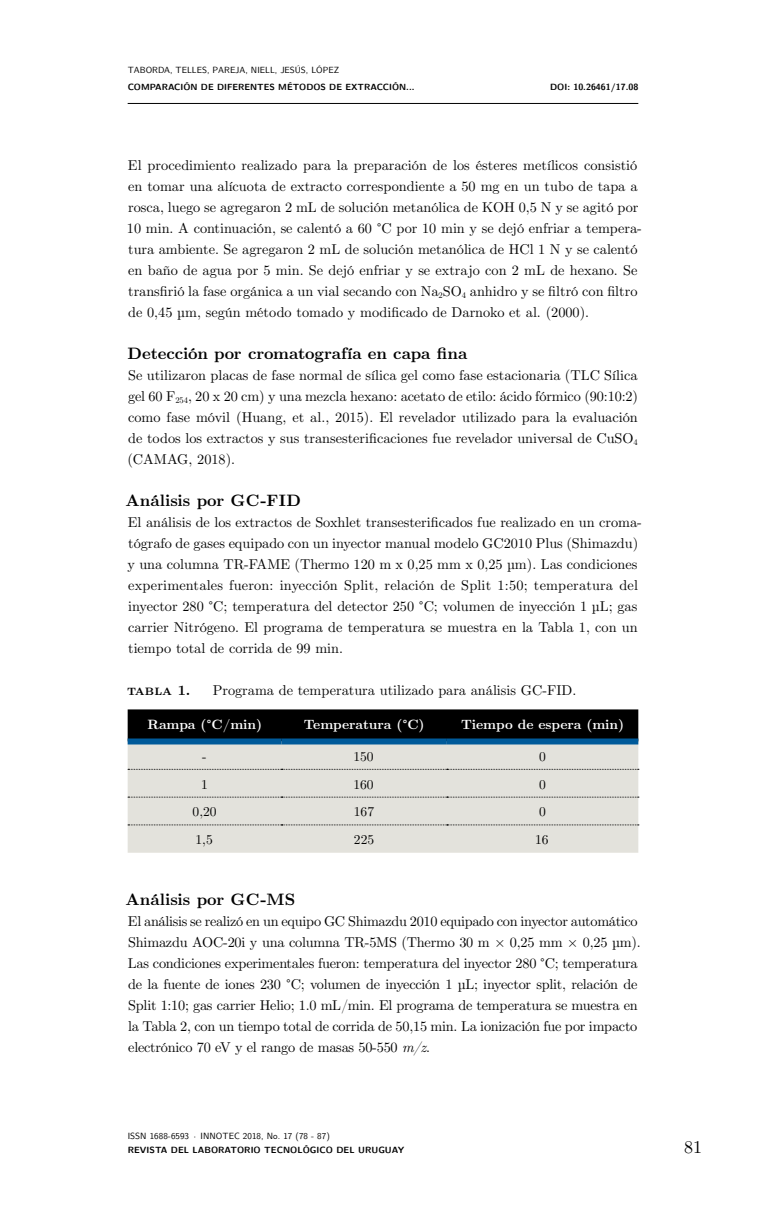
<style>
.page{position:relative;width:766px;height:1212px;background:#fff}
.page>*{position:absolute;margin:0;border:0;box-sizing:border-box;transform-origin:0 0}
.t1{font:18px "CMU Serif";color:#000}
._05_SUBTÍTULO_3{font:700 16.5px "CMU Serif";letter-spacing:.005em;color:#000}
._01_TEXTO_PRIMER{font:14.25px/21px "CMU Serif";color:#000}
._17_CUADRO_TÍTULO{font:14.25px "CMU Serif";color:#000}
._17_CUADRO_TÍTULO-2{font:700 14.25px "CMU Serif";color:#000}
._18_CUADRO_CABEZALES{font:700 13.5px "CMU Serif";letter-spacing:-.005em;color:#fff}
._18_CUADRO_TEXTO{font:13.5px "CMU Serif";color:#000}
.t2{font:700 9px "CMU Sans Serif";letter-spacing:.005em;color:#000}
.t3{font:9px "CMU Sans Serif";letter-spacing:.005em;color:#000}
.t4{font:8.85px "CMU Sans Serif Bold SC990";color:#000}
.t5{font:8.85px "CMU Sans Serif SC990";color:#000}
.s1{font-size:9px}
.s2{font-family:"CMU Sans Serif";font-weight:700;font-size:9px}
.s3{font-style:italic}
</style>
<div class="page">
<hr style="left:128px;top:103px;width:510px;height:1px;background:#000">
<div style="left:128px;top:709px;width:510px;height:29px;background:#000"></div>
<div style="left:128px;top:744px;width:510px;height:109px;background:#e3e2dc"></div>
<svg style="left:128px;top:769px;width:510px;height:1px"></svg>
<svg style="left:128px;top:797px;width:510px;height:1px"></svg>
<svg style="left:128px;top:824px;width:510px;height:1px"></svg>
<div style="left:128px;top:738px;width:153px;height:6px;background:#005a9a"></div>
<div style="left:281px;top:738px;width:165px;height:6px;background:#005a9a"></div>
<div style="left:446px;top:738px;width:192px;height:6px;background:#005a9a"></div>
<p class="t5" style="left:128px;top:63px;width:213px"><span class="s1">T</span>ABORDA<span class="s1">, T</span>ELLES<span class="s1">, P</span>AREJA<span class="s1">, N</span>IELL<span class="s1">, J</span>ESÚS<span class="s1">, L</span>ÓPEZ</p>
<p class="t4" style="left:128px;top:79px;width:288px"><span class="s1">C</span>OMPARACIÓN DE DIFERENTES MÉTODOS DE EXTRACCIÓN<span class="s1">.</span><span class="s2">..</span></p>
<p class="t2" style="left:550px;top:79px;width:90px">DOI: 10.26461/17.08</p>
<p class="_01_TEXTO_PRIMER" style="left:127px;top:154px;width:516px">El procedimiento realizado para la preparación de los ésteres metílicos consistió en tomar una alícuota de extracto correspondiente a 50 mg en un tubo de tapa a rosca, luego se agregaron 2 mL de solución metanólica de KOH 0,5 N y se agitó por 10 min. A continuación, se calentó a 60 °C por 10 min y se dejó enfriar a tempera&shy;tura ambiente. Se agregaron 2 mL de solución metanólica de HCl 1 N y se calentó en baño de agua por 5 min. Se dejó enfriar y se extrajo con 2 mL de hexano. Se transfirió la fase orgánica a un vial secando con Na<sub>2</sub>SO<sub>4</sub> anhidro y se filtró con filtro de 0,45 µm, según método tomado y modificado de Darnoko et al. (2000).</p>
<p class="_05_SUBTÍTULO_3" style="left:127px;top:340px;width:341px">Detección por cromatografía en capa fina</p>
<p class="_01_TEXTO_PRIMER" style="left:127px;top:364px;width:512px;text-align:justify">Se utilizaron placas de fase normal de sílica gel como fase estacionaria (TLC Sílica gel 60 F<sub>254</sub>, 20 x 20 cm) y una mezcla hexano: acetato de etilo: ácido fórmico (90:10:2) como fase móvil (Huang, et al., 2015). El revelador utilizado para la evaluación de todos los extractos y sus transesterificaciones fue revelador universal de CuSO<sub>4 </sub>(CAMAG, 2018).</p>
<p class="_05_SUBTÍTULO_3" style="left:125px;top:487px;width:177px">Análisis por GC-FID</p>
<p class="_01_TEXTO_PRIMER" style="left:127px;top:511px;width:516px">El análisis de los extractos de Soxhlet transesterificados fue realizado en un croma&shy;tógrafo de gases equipado con un inyector manual modelo GC2010 Plus (Shimazdu) y una columna TR-FAME (Thermo 120 m x 0,25 mm x 0,25 µm). Las condiciones experimentales fueron: inyección Split, relación de Split 1:50; temperatura del inyector 280 °C; temperatura del detector 250 °C; volumen de inyección 1 µL; gas carrier Nitrógeno. El programa de temperatura se muestra en la Tabla 1, con un tiempo total de corrida de 99 min.</p>
<p class="_17_CUADRO_TÍTULO-2" style="left:127px;top:679px;width:65px">Tabla 1.</p>
<p class="_17_CUADRO_TÍTULO" style="left:213px;top:679px;width:365px">Programa de temperatura utilizado para análisis GC-FID.</p>
<p class="_18_CUADRO_CABEZALES" style="left:147px;top:714px;width:116px">Rampa (°C/min)</p>
<p class="_18_CUADRO_CABEZALES" style="left:304px;top:714px;width:122px">Temperatura (°C)</p>
<p class="_18_CUADRO_CABEZALES" style="left:461px;top:714px;width:164px">Tiempo de espera (min)</p>
<p class="_18_CUADRO_TEXTO" style="left:202px;top:746px;width:6px">-</p>
<p class="_18_CUADRO_TEXTO" style="left:353px;top:746px;width:22px">150</p>
<p class="_18_CUADRO_TEXTO" style="left:539px;top:746px;width:8px">0</p>
<p class="_18_CUADRO_TEXTO" style="left:201px;top:774px;width:8px">1</p>
<p class="_18_CUADRO_TEXTO" style="left:353px;top:774px;width:22px">160</p>
<p class="_18_CUADRO_TEXTO" style="left:539px;top:774px;width:8px">0</p>
<p class="_18_CUADRO_TEXTO" style="left:192px;top:802px;width:25px">0,20</p>
<p class="_18_CUADRO_TEXTO" style="left:354px;top:802px;width:22px">167</p>
<p class="_18_CUADRO_TEXTO" style="left:539px;top:802px;width:8px">0</p>
<p class="_18_CUADRO_TEXTO" style="left:195px;top:829px;width:19px">1,5</p>
<p class="_18_CUADRO_TEXTO" style="left:354px;top:829px;width:22px">225</p>
<p class="_18_CUADRO_TEXTO" style="left:535px;top:829px;width:15px">16</p>
<p class="_05_SUBTÍTULO_3" style="left:125px;top:886px;width:171px">Análisis por GC-MS</p>
<p class="_01_TEXTO_PRIMER" style="left:128px;top:910px;width:514px">El análisis se realizó en un equipo GC Shimazdu 2010 equipado con inyector automático Shimazdu AOC-20i y una columna TR-5MS (Thermo 30 m × 0,25 mm × 0,25 µm).<br>Las condiciones experimentales fueron: temperatura del inyector 280 °C; temperatura de la fuente de iones 230 °C; volumen de inyección 1 µL; inyector split, relación de Split 1:10; gas carrier Helio; 1.0 mL/min. El programa de temperatura se muestra en la Tabla 2, con un tiempo total de corrida de 50,15 min. La ionización fue por impacto electrónico 70 eV y el rango de masas 50-550 <span class="s3">m/z</span>.</p>
<p class="t3" style="left:128px;top:1128px;width:204px">ISSN 1688-6593 · INNOTEC 2018, No. 17 (78 - 87)</p>
<p class="t2" style="left:128px;top:1142px;width:278px">REVISTA DEL LABORATORIO TECNOLÓGICO DEL URUGUAY</p>
<p class="t1" style="left:683px;top:1133px;width:20px">81</p>
</div>
